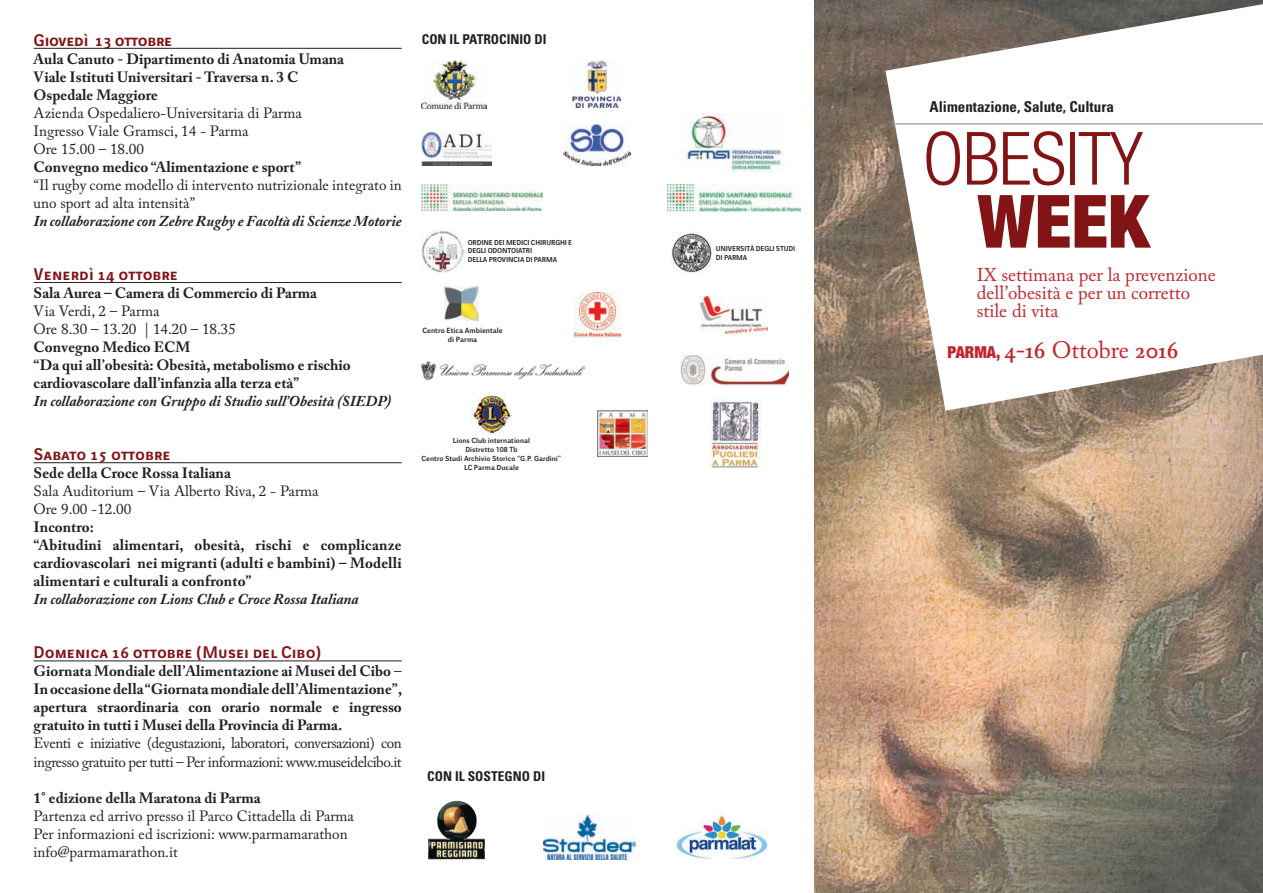
<style>
.page{position:relative;width:1263px;height:893px;background:#fff}
.page>*{position:absolute;margin:0;border:0;box-sizing:border-box;transform-origin:0 0}
.t1{font:300 condensed 73.5px "Helvetica Neue";letter-spacing:-.01em;color:#831416}
.t2{font:900 condensed 73.5px "Helvetica Neue";color:#831416}
.t3{font:24px "Mattioli 1885 Semi Bold SC";color:#c0262d}
.t4{font:18.75px/18.3px "Mattioli 1885";color:#c0262d}
.t5{font:17.25px "Csuni 1885 Bold SC";color:#831416}
.t6{font:17.25px "Csuni 1885 Bold SC";letter-spacing:-.02em;color:#831416}
.t7{font:700 15px/18px "Mattioli 1885";color:#231f20}
.t8{font:15px/18px "Mattioli 1885";color:#231f20}
.t9{font:italic 700 15px "Mattioli 1885";color:#231f20}
.t10{font:15px/18px "Mattioli 1885";letter-spacing:-.03em;color:#231f20}
.t11{font:700 condensed 15px "Univers";color:#231f20}
.t12{font:700 condensed 13.5px "Univers";color:#231f20}
.t13{font:700 7.65px/9.3px "Csuni 1885";color:#231f20;text-align:center}
.t14{font:700 7.5px/9px "Csuni 1885";color:#231f20;text-align:center}
.t15{font:700 7.35px/8.9px "Csuni 1885";letter-spacing:-.02em;color:#231f20}
.s1{font-weight:400}
.s2{font-family:"Helvetica Neue";font-weight:900;font-stretch:condensed;font-size:16.5px}
.s3{font-family:"Mattioli 1885"}
</style>
<div class="page">
<img style="left:814px;top:0;width:448px;height:892px">
<svg style="left:885px;top:2px;width:377px;height:408px"></svg>
<hr style="left:895px;top:123px;width:367px;height:2px;background:#a8a9ad">
<hr style="left:34px;top:48px;width:367px;height:1px;background:#231f20">
<hr style="left:34px;top:282px;width:367px;height:1px;background:#231f20">
<hr style="left:34px;top:462px;width:367px;height:1px;background:#231f20">
<hr style="left:34px;top:660px;width:367px;height:1px;background:#231f20">
<img style="left:428px;top:800px;width:57px;height:59px">
<img style="left:674px;top:814px;width:94px;height:45px">
<img style="left:543px;top:814px;width:93px;height:45px">
<img style="left:671px;top:232px;width:40px;height:42px">
<img style="left:421px;top:231px;width:42px;height:41px">
<img style="left:421px;top:132px;width:71px;height:34px">
<img style="left:563px;top:125px;width:67px;height:40px">
<img style="left:421px;top:184px;width:121px;height:26px">
<img style="left:700px;top:296px;width:67px;height:37px">
<img style="left:421px;top:361px;width:163px;height:19px">
<img style="left:444px;top:286px;width:34px;height:34px">
<img style="left:471px;top:392px;width:40px;height:44px">
<img style="left:572px;top:61px;width:48px;height:46px">
<img style="left:421px;top:61px;width:65px;height:47px">
<img style="left:574px;top:293px;width:46px;height:44px">
<img style="left:597px;top:410px;width:50px;height:47px">
<img style="left:680px;top:354px;width:108px;height:31px">
<img style="left:667px;top:184px;width:133px;height:28px">
<img style="left:685px;top:114px;width:98px;height:57px">
<img style="left:710px;top:399px;width:50px;height:69px">
<p class="t6" style="left:34px;top:30px;width:140px">Giovedì 13 ottobre</p>
<p class="t7" style="left:34px;top:50px;width:312px">Aula Canuto - Dipartimento di Anatomia Umana<br>Viale Istituti Universitari - Traversa n. 3 C<br>Ospedale Maggiore</p>
<p class="t8" style="left:34px;top:104px;width:269px">Azienda Ospedaliero-Universitaria di Parma<br>Ingresso Viale Gramsci, 14 - Parma<br>Ore 15.00 – 18.00</p>
<p class="t7" style="left:34px;top:158px;width:269px">Convegno medico “Alimentazione e sport”</p>
<p class="t8" style="left:34px;top:176px;width:369px">“Il rugby come modello di intervento nutrizionale integrato in uno sport ad alta intensità”</p>
<p class="t9" style="left:34px;top:211px;width:369px">In collaborazione con Zebre Rugby e Facoltà di Scienze Motorie</p>
<p class="t5" style="left:34px;top:264px;width:146px">Venerdì 14 ottobre</p>
<p class="t7" style="left:34px;top:284px;width:285px">Sala Aurea – Camera di Commercio di Parma</p>
<p class="t8" style="left:34px;top:302px;width:204px">Via Verdi, 2 – Parma<br>Ore 8.30 – 13.20 | 14.20 – 18.35</p>
<p class="t7" style="left:34px;top:338px;width:318px">Convegno Medico ECM<br>“Da qui all’obesità: Obesità, metabolismo e rischio cardiovascolare dall’infanzia alla terza età”</p>
<p class="t9" style="left:34px;top:391px;width:359px">In collaborazione con Gruppo di Studio sull’Obesità (SIEDP)</p>
<p class="t5" style="left:34px;top:444px;width:138px">Sabato 15 ottobre</p>
<p class="t7" style="left:34px;top:464px;width:199px">Sede della Croce Rossa Italiana</p>
<p class="t8" style="left:34px;top:482px;width:286px">Sala Auditorium – Via Alberto Riva, 2 - Parma<br>Ore 9.00 -12.00</p>
<p class="t7" style="left:34px;top:518px;width:369px">Incontro:<br>“Abitudini alimentari, obesità, rischi e complicanze cardiovascolari nei migranti (adulti e bambini) – Modelli alimentari e culturali a confronto”</p>
<p class="t9" style="left:34px;top:589px;width:326px">In collaborazione con Lions Club e Croce Rossa Italiana</p>
<p class="t5" style="left:34px;top:642px;width:289px">Domenica 16 ottobre (Musei del Cibo)</p>
<p class="t7" style="left:34px;top:662px;width:370px;text-align:justify">Giornata Mondiale dell’Alimentazione ai Musei del Cibo <span class="s1">– </span>In occasione della “Giornata mondiale dell’Alimentazione”, apertura straordinaria con orario normale e ingresso gratuito in tutti i Musei della Provincia di Parma.</p>
<p class="t10" style="left:34px;top:734px;width:369px">Eventi e iniziative (degustazioni, laboratori, conversazioni) con ingresso gratuito per tutti – Per informazioni: www.museidelcibo.it</p>
<p class="t7" style="left:34px;top:788px;width:228px">1° edizione della Maratona di Parma</p>
<p class="t8" style="left:34px;top:806px;width:322px">Partenza ed arrivo presso il Parco Cittadella di Parma<br>Per informazioni ed iscrizioni: www.parmamarathon info@parmamarathon.it</p>
<p class="t12" style="left:422px;top:31px;width:126px">CON IL PATROCINIO DI</p>
<p class="t15" style="left:467px;top:238px;width:106px">ORDINE DEI MEDICI CHIRURGHI E<br>DEGLI ODONTOIATRI<br>DELLA PROVINCIA DI PARMA</p>
<p class="t13" style="left:422px;top:326px;width:82px">Centro Etica Ambientale di Parma</p>
<p class="t14" style="left:421px;top:436px;width:141px">Lions Club international<br>Distretto 108 Tb<br>Centro Studi Archivio Storico “G.P. Gardini”<br>LC Parma Ducale</p>
<p class="t12" style="left:427px;top:767px;width:119px">CON IL SOSTEGNO DI</p>
<p class="t15" style="left:715px;top:244px;width:81px">UNIVERSITÀ DEGLI STUDI<br>DI PARMA</p>
<p class="t11" style="left:929px;top:97px;width:186px">Alimentazione, Salute, Cultura</p>
<h1 class="t1" style="left:922px;top:116px;width:221px">OBESITY</h1>
<h1 class="t2" style="left:977px;top:176px;width:173px">WEEK</h1>
<p class="t4" style="left:976px;top:265px;width:240px">IX settimana per la prevenzione dell’obesità e per un corretto stile di vita</p>
<h2 class="t3" style="left:947px;top:335px;width:232px"><span class="s2">PARMA,</span> 4-16 <span class="s3">Ottobre</span> 2016</h2>
</div>
